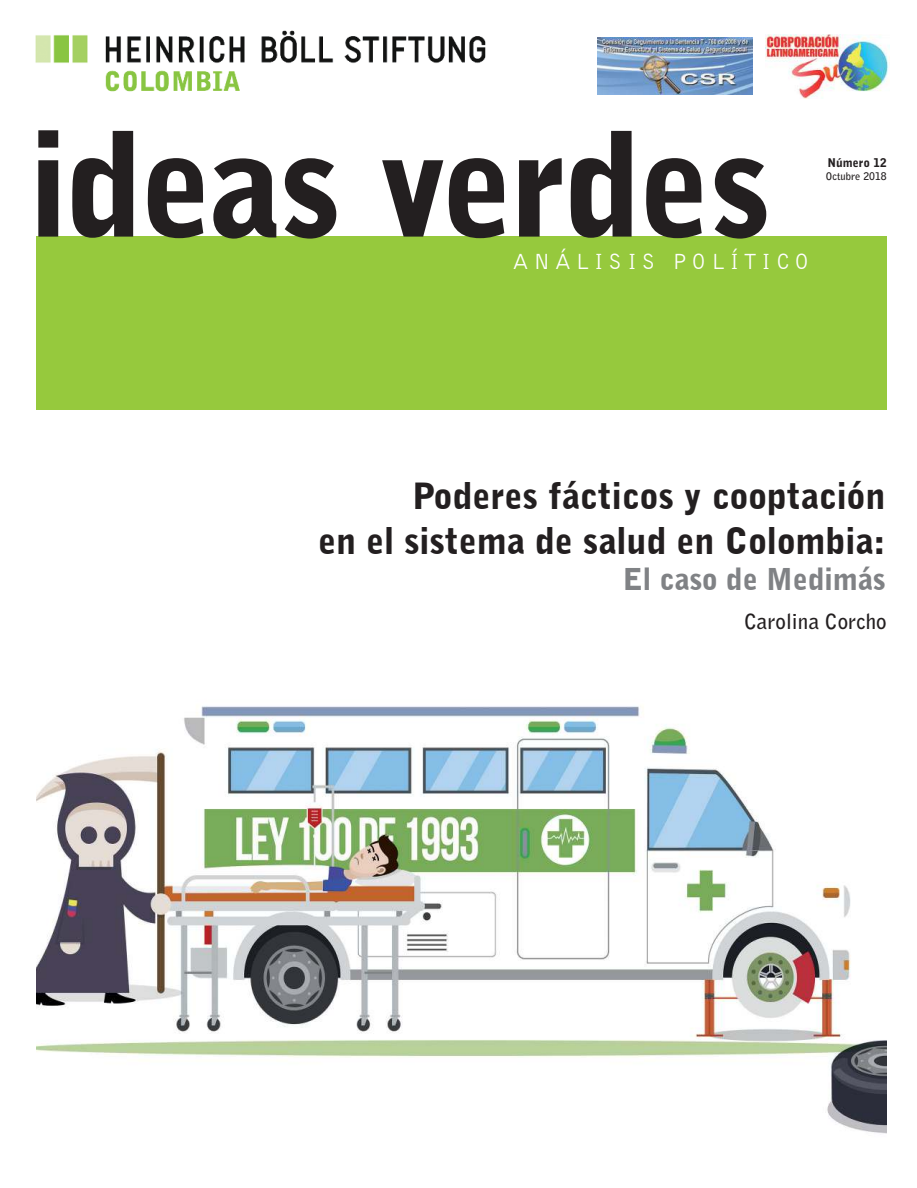
<style>
.page{position:relative;width:917px;height:1188px;background:#fff}
.page>*{position:absolute;margin:0;border:0;box-sizing:border-box;transform-origin:0 0}
.t1{font:900 144px "Bell Gothic Std";letter-spacing:-.025em;color:#231f20}
.t2{font:900 36px/45px "Bell Gothic BT";color:#231f20;text-align:right}
.t3{font:900 30px "Bell Gothic BT";color:#808285}
.t4{font:22.5px "Bell Gothic BT";letter-spacing:.24em;color:#fff}
.t5{font:700 21px "Bell Gothic Std";color:#231f20}
.t6{font:900 12px "Bell Gothic Std";color:#231f20}
.t7{font:700 10.5px "Bell Gothic Std";color:#231f20}
</style>
<div class="page">
<div style="left:37px;top:237px;width:849px;height:173px;background:#96c93d"></div>
<img style="left:37px;top:706px;width:849px;height:428px">
<img style="left:35px;top:30px;width:451px;height:62px">
<img style="left:765px;top:34px;width:124px;height:64px">
<img style="left:597px;top:37px;width:155px;height:57px">
<h1 class="t1" style="left:28px;top:101px;width:745px">ideas verdes</h1>
<p class="t4" style="left:513px;top:253px;width:297px">ANÁLISIS POLÍTICO</p>
<p class="t6" style="left:827px;top:156px;width:61px">Número 12</p>
<p class="t7" style="left:825px;top:170px;width:62px">Octubre 2018</p>
<p class="t2" style="left:318px;top:475px;width:569px">Poderes fácticos y cooptación<br>en el sistema de salud en Colombia:</p>
<p class="t3" style="left:622px;top:566px;width:264px">El caso de Medimás</p>
<p class="t5" style="left:744px;top:609px;width:144px">Carolina Corcho</p>
</div>
